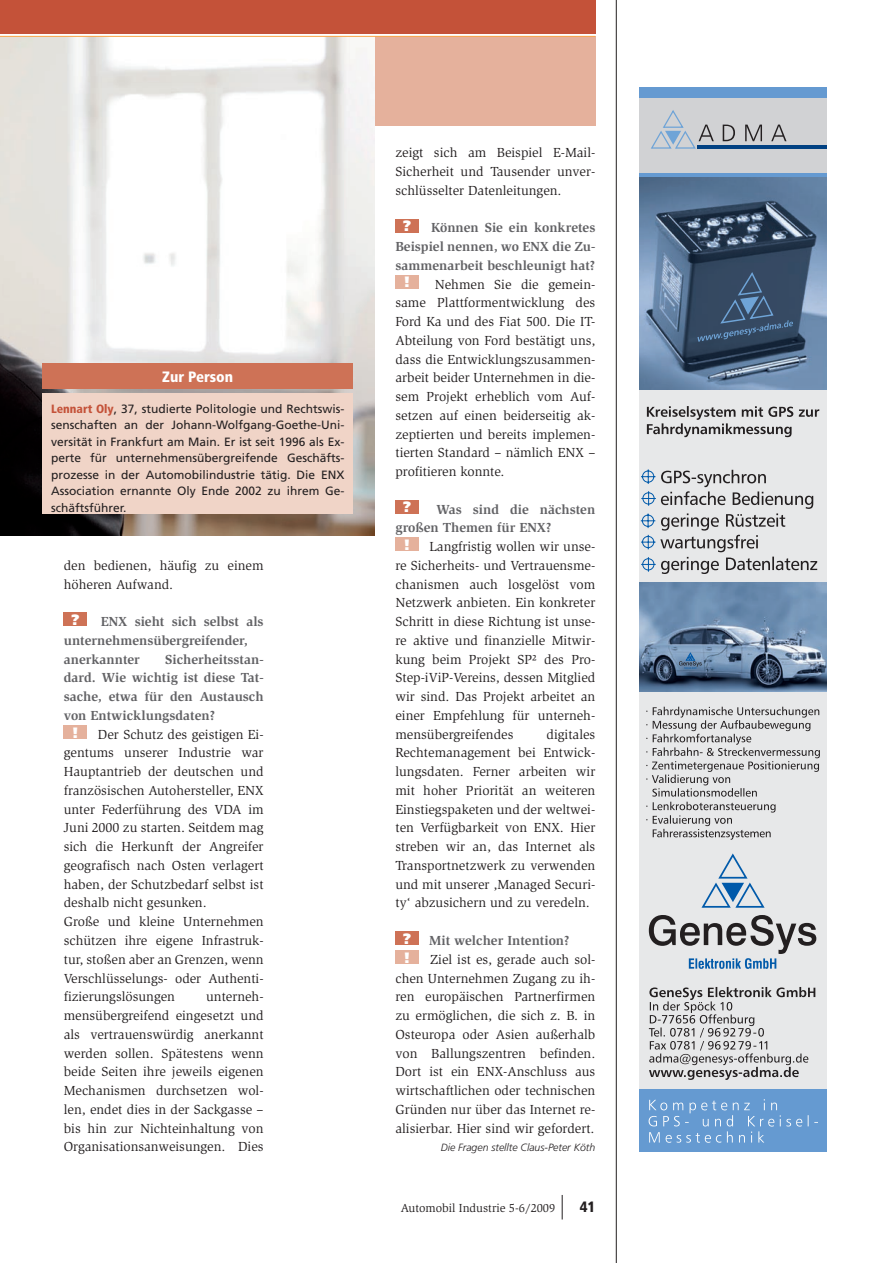
<style>
.page{position:relative;width:893px;height:1263px;background:#fff}
.page>*{position:absolute;margin:0;border:0;box-sizing:border-box;transform-origin:0 0}
.t1{font:900 condensed 15px "Frutiger LT Std";color:#fff}
.t2{font:900 15px "Frutiger LT Std";color:#fff}
.t3{font:900 condensed 15px "Frutiger LT Std";color:#231f20}
.t4{font:13.5px/18.8px "Slimbach Std";color:#231f20;text-align:justify}
.t5{font:700 13.5px/18.8px "Slimbach Std";color:#636366}
.t6{font:12px/16.5px "Frutiger LT Std";color:#231f20;text-align:justify}
.t7{font:12px "Slimbach Std";color:#231f20}
.t8{font:italic 300 10.5px "Frutiger LT Std";color:#231f20}
.s1{font-weight:900;font-stretch:condensed;color:#c45239}
</style>
<div class="page">
<div style="left:0;top:36px;width:595px;height:89px;background:#e5b19c"></div>
<img style="left:0;top:37px;width:374px;height:498px">
<div style="left:639px;top:174px;width:188px;height:939px;background:#e7e8e9"></div>
<div style="left:639px;top:1089px;width:188px;height:62px;background:#659ad1"></div>
<div style="left:639px;top:88px;width:188px;height:87px;background:#d1d2d4"></div>
<div style="left:639px;top:88px;width:188px;height:10px;background:#659ad1"></div>
<hr style="left:697px;top:145px;width:130px;height:4px;background:#014182">
<svg style="left:649px;top:1099px;width:169px;height:44px"></svg>
<svg style="left:651px;top:110px;width:135px;height:39px"></svg>
<img style="left:639px;top:176px;width:188px;height:213px">
<svg style="left:697px;top:272px;width:96px;height:70px;background:#3a516d"></svg>
<hr style="left:639px;top:173px;width:188px;height:3px;background:#659ad1">
<img style="left:639px;top:583px;width:188px;height:108px">
<svg style="left:640px;top:406px;width:180px;height:674px"></svg>
<hr style="left:0;top:36px;width:595px;height:1px;background:#f9a64a">
<div style="left:0;top:0;width:595px;height:34px;background:#c45239"></div>
<svg style="left:562px;top:1195px;width:1px;height:24px"></svg>
<hr style="left:616px;top:0;width:1px;height:1263px;background:#231f20">
<div style="left:64px;top:612px;width:23px;height:14px;background:#ce7256"></div>
<div style="left:64px;top:725px;width:23px;height:14px;background:#e5b19c"></div>
<div style="left:395px;top:219px;width:24px;height:13px;background:#ce7256"></div>
<div style="left:395px;top:275px;width:24px;height:14px;background:#e5b19c"></div>
<div style="left:395px;top:500px;width:24px;height:14px;background:#ce7256"></div>
<div style="left:395px;top:537px;width:24px;height:14px;background:#e5b19c"></div>
<div style="left:395px;top:931px;width:24px;height:14px;background:#ce7256"></div>
<div style="left:395px;top:950px;width:24px;height:14px;background:#e5b19c"></div>
<div style="left:43px;top:364px;width:310px;height:25px;background:#ce7256"></div>
<div style="left:43px;top:393px;width:310px;height:121px;background:#f0d4c7"></div>
<p class="t1" style="left:162px;top:368px;width:73px">Zur Person</p>
<p class="t6" style="left:51px;top:400px;width:295px"><span class="s1">Lennart Oly</span>, 37, studierte Politologie und Rechtswis&shy;senschaften an der Johann-Wolfgang-Goethe-Uni&shy;versität in Frankfurt am Main. Er ist seit 1996 als Ex&shy;perte für unternehmensübergreifende Geschäfts&shy;prozesse in der Automobilindustrie tätig. Die ENX Association ernannte Oly Ende 2002 zu ihrem Ge&shy;schäftsführer.</p>
<p class="t4" style="left:64px;top:556px;width:201px">den bedienen, häufig zu einem höheren Aufwand.</p>
<p class="t2" style="left:71px;top:611px;width:10px">?</p>
<p class="t5" style="left:64px;top:612px;width:201px;text-indent:37px">ENX sieht sich selbst als unternehmensübergreifender, anerkannter</p>
<p class="t5" style="left:64px;top:650px;width:201px;text-align:justify;text-indent:101px">Sicherheitsstan&shy;dard. Wie wichtig ist diese Tat&shy;sache, etwa für den Austausch von Entwicklungsdaten?</p>
<p class="t2" style="left:72px;top:723px;width:8px">!</p>
<p class="t4" style="left:64px;top:725px;width:201px;text-align:left;text-indent:34px">Der Schutz des geistigen Ei&shy;gentums unserer Industrie war<br>Hauptantrieb der deutschen und französischen Autohersteller, ENX unter Federführung des VDA im<br>Juni 2000 zu starten. Seitdem mag sich die Herkunft der Angreifer geografisch nach Osten verlagert haben, der Schutzbedarf selbst ist deshalb nicht gesunken.<br>Große und kleine Unternehmen schützen ihre eigene Infrastruk&shy;tur, stoßen aber an Grenzen, wenn<br>Verschlüsselungs- oder Authenti&shy;fizierungslösungen</p>
<p class="t4" style="left:64px;top:987px;width:201px;text-indent:142px">unterneh&shy;mensübergreifend eingesetzt und als vertrauenswürdig anerkannt werden sollen. Spätestens wenn beide Seiten ihre jeweils eigenen Mechanismen durchsetzen wol&shy;len, endet dies in der Sackgasse – bis hin zur Nichteinhaltung von Organisationsanweisungen. Dies</p>
<p class="t4" style="left:395px;top:144px;width:201px">zeigt sich am Beispiel E-Mail-Sicherheit und Tausender unver&shy;schlüsselter Datenleitungen.</p>
<p class="t2" style="left:403px;top:217px;width:10px">?</p>
<p class="t5" style="left:395px;top:218px;width:201px;text-align:justify;text-indent:36px">Können Sie ein konkretes Beispiel nennen, wo ENX die Zu&shy;sammenarbeit beschleunigt hat?</p>
<p class="t2" style="left:404px;top:273px;width:8px">!</p>
<p class="t4" style="left:395px;top:275px;width:201px;text-indent:39px">Nehmen Sie die gemein&shy;same Plattformentwicklung des Ford Ka und des Fiat 500. Die IT-Abteilung von Ford bestätigt uns, dass die Entwicklungszusammen&shy;arbeit beider Unternehmen in die&shy;sem Projekt erheblich vom Auf&shy;setzen auf einen beiderseitig ak&shy;zeptierten und bereits implemen&shy;tierten Standard – nämlich ENX – profitieren konnte.</p>
<p class="t2" style="left:403px;top:498px;width:10px">?</p>
<p class="t5" style="left:395px;top:500px;width:201px;text-indent:41px">Was sind die nächsten großen Themen für ENX?</p>
<p class="t2" style="left:404px;top:536px;width:8px">!</p>
<p class="t4" style="left:395px;top:537px;width:201px;text-indent:34px">Langfristig wollen wir unse&shy;re Sicherheits- und Vertrauensme&shy;chanismen auch losgelöst vom Netzwerk anbieten. Ein konkreter Schritt in diese Richtung ist unse&shy;re aktive und finanzielle Mitwir&shy;kung beim Projekt SP² des Pro-Step-iViP-Vereins, dessen Mitglied wir sind. Das Projekt arbeitet an einer Empfehlung für unterneh&shy;mensübergreifendes</p>
<p class="t4" style="left:395px;top:725px;width:201px;text-indent:151px">digitales Rechtemanagement bei Entwick&shy;lungsdaten. Ferner arbeiten wir mit hoher Priorität an weiteren Einstiegspaketen und der weltwei&shy;ten Verfügbarkeit von ENX. Hier streben wir an, das Internet als Transportnetzwerk zu verwenden und mit unserer ,Managed Securi&shy;ty‘ abzusichern und zu veredeln.</p>
<p class="t2" style="left:403px;top:929px;width:10px">?</p>
<p class="t5" style="left:429px;top:931px;width:142px">Mit welcher Intention?</p>
<p class="t2" style="left:404px;top:948px;width:8px">!</p>
<p class="t4" style="left:395px;top:950px;width:201px;text-indent:35px">Ziel ist es, gerade auch sol&shy;chen Unternehmen Zugang zu ih&shy;ren europäischen Partnerfirmen zu ermöglichen, die sich z. B. in Osteuropa oder Asien außerhalb von Ballungszentren befinden.<br>Dort ist ein ENX-Anschluss aus wirtschaftlichen oder technischen Gründen nur über das Internet re&shy;alisierbar. Hier sind wir gefordert.</p>
<p class="t8" style="left:441px;top:1142px;width:156px">Die Fragen stellte Claus-Peter Köth</p>
<p class="t7" style="left:401px;top:1201px;width:156px">Automobil Industrie 5-6/2009</p>
<p class="t3" style="left:580px;top:1198px;width:17px">41</p>
</div>
